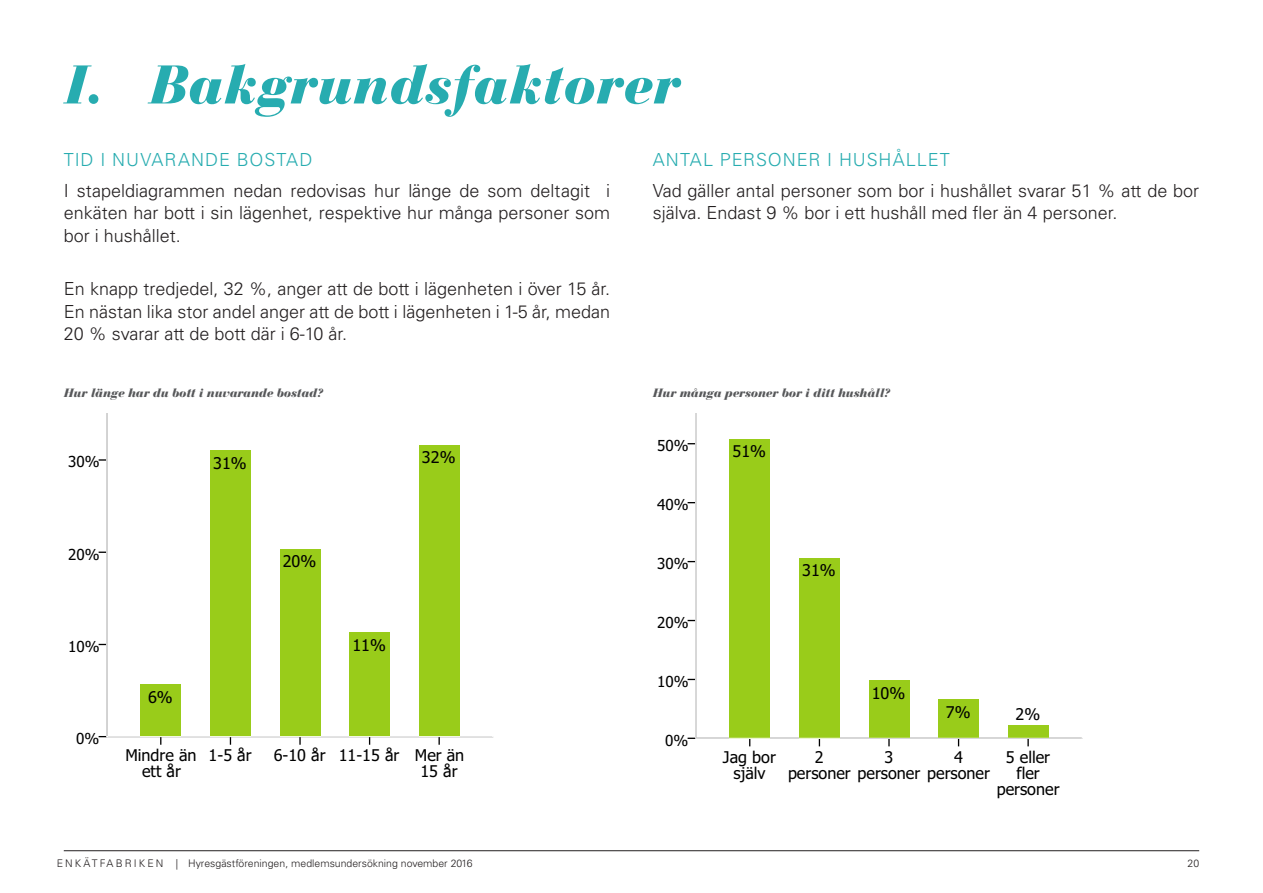
<style>
.page{position:relative;width:1263px;height:893px;background:#fff}
.page>*{position:absolute;margin:0;border:0;box-sizing:border-box;transform-origin:0 0}
.t1{font:italic 900 54px "Bauer Bodoni Std";color:#27acb0}
.Brödtext{font:300 18px/22.5px "Univers LT Std";color:#231f20;text-align:justify}
.underrubrik{font:300 18px "Univers LT Std";letter-spacing:.05em;color:#27acb0}
.t2{font:16.2px/16.2px "Tahoma";color:#000;text-align:center}
.t3{font:15.15px "Tahoma";color:#000}
.Figur{font:italic 900 12px "Bauer Bodoni Std";letter-spacing:-.015em;color:#57585a}
.t4{font:300 10.5px "Univers LT Std";color:#231f20}
</style>
<div class="page">
<hr style="left:64px;top:850px;width:1135px;height:1px;background:#231f20">
<svg style="left:299px;top:737px;width:2px;height:8px"></svg>
<svg style="left:438px;top:737px;width:2px;height:8px"></svg>
<svg style="left:99px;top:459px;width:7px;height:2px"></svg>
<svg style="left:106px;top:414px;width:386px;height:323px"></svg>
<svg style="left:888px;top:739px;width:2px;height:7px"></svg>
<svg style="left:1027px;top:739px;width:2px;height:7px"></svg>
<svg style="left:695px;top:414px;width:388px;height:325px"></svg>
<p class="t1" style="left:64px;top:52px;width:618px">I. Bakgrundsfaktorer</p>
<p class="underrubrik" style="left:64px;top:148px;width:250px">TID I NUVARANDE BOSTAD</p>
<p class="Brödtext" style="left:64px;top:179px;width:548px">I stapeldiagrammen nedan redovisas hur länge de som deltagit i enkäten har bott i sin lägenhet, respektive hur många personer som bor i hushållet.</p>
<p class="Brödtext" style="left:64px;top:277px;width:548px">En knapp tredjedel, 32 %, anger att de bott i lägenheten i över 15 år.<br>En nästan lika stor andel anger att de bott i lägenheten i 1-5 år, medan 20 % svarar att de bott där i 6-10 år.</p>
<p class="underrubrik" style="left:653px;top:148px;width:299px">ANTAL PERSONER I HUSHÅLLET</p>
<p class="Brödtext" style="left:653px;top:179px;width:548px">Vad gäller antal personer som bor i hushållet svarar 51 % att de bor själva. Endast 9 % bor i ett hushåll med fler än 4 personer.</p>
<p class="t3" style="left:657px;top:377px;width:33px">60%</p>
<p class="Figur" style="left:64px;top:385px;width:261px">Hur länge har du bott i nuvarande bostad?</p>
<p class="Figur" style="left:653px;top:385px;width:240px">Hur många personer bor i ditt hushåll?</p>
<p class="t3" style="left:68px;top:452px;width:33px">30%</p>
<p class="t2" style="left:213px;top:454px;width:35px">31%</p>
<p class="t2" style="left:422px;top:449px;width:35px">32%</p>
<p class="t3" style="left:657px;top:436px;width:33px">50%</p>
<p class="t2" style="left:732px;top:442px;width:35px">51%</p>
<p class="t3" style="left:657px;top:494px;width:33px">40%</p>
<p class="t3" style="left:68px;top:544px;width:33px">20%</p>
<p class="t2" style="left:283px;top:552px;width:35px">20%</p>
<p class="t3" style="left:657px;top:553px;width:33px">30%</p>
<p class="t2" style="left:802px;top:561px;width:35px">31%</p>
<p class="t3" style="left:657px;top:612px;width:33px">20%</p>
<p class="t3" style="left:68px;top:636px;width:33px">10%</p>
<p class="t2" style="left:352px;top:636px;width:35px">11%</p>
<p class="t2" style="left:148px;top:688px;width:26px">6%</p>
<p class="t3" style="left:657px;top:671px;width:33px">10%</p>
<p class="t2" style="left:872px;top:684px;width:35px">10%</p>
<p class="t2" style="left:946px;top:703px;width:26px">7%</p>
<p class="t2" style="left:1015px;top:705px;width:26px">2%</p>
<p class="t3" style="left:76px;top:728px;width:25px">0%</p>
<p class="t2" style="left:125px;top:746px;width:128px">Mindre än 1-5 år</p>
<p class="t2" style="left:274px;top:746px;width:127px">6-10 år 11-15 år</p>
<p class="t2" style="left:142px;top:762px;width:40px">ett år</p>
<p class="t2" style="left:415px;top:746px;width:51px">Mer än<br>15 år</p>
<p class="t3" style="left:665px;top:730px;width:25px">0%</p>
<p class="t2" style="left:723px;top:748px;width:54px">Jag bor själv</p>
<p class="t2" style="left:815px;top:748px;width:10px">2</p>
<p class="t2" style="left:884px;top:748px;width:10px">3</p>
<p class="t2" style="left:788px;top:748px;width:203px;text-align:left;text-indent:166px">4 personer personer personer</p>
<p class="t2" style="left:997px;top:748px;width:64px">5 eller fler personer</p>
<p class="t4" style="left:57px;top:857px;width:417px">E N K ÄT FA B R I K E N | Hyresgästföreningen, medlemsundersökning november 2016</p>
<p class="t4" style="left:1187px;top:857px;width:13px">20</p>
</div>
